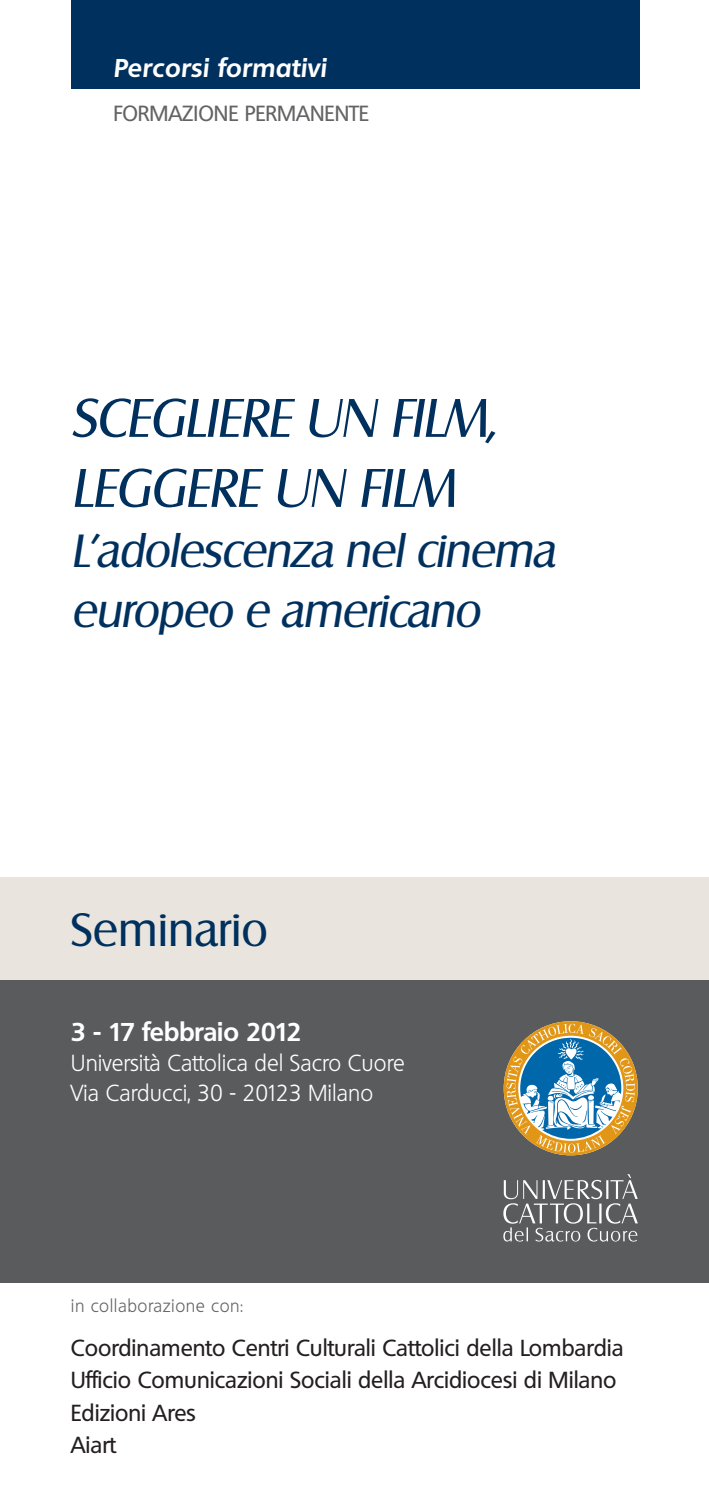
<style>
.page{position:relative;width:709px;height:1489px;background:#fff}
.page>*{position:absolute;margin:0;border:0;box-sizing:border-box;transform-origin:0 0}
.t1{font:italic 52.5px/70px "Salzburg";letter-spacing:-.02em;color:#00305e}
.t2{font:italic 45px/60px "Salzburg";letter-spacing:-.02em;color:#00305e}
.t3{font:45px "Salzburg";color:#00305e}
.t4{font:italic 700 25px "Quebec";letter-spacing:.03em;color:#fff}
.t5{font:700 25px "Quebec";color:#fff}
.t6{font:500 22.5px/32.5px "Quebec";color:#231f20}
.t7{font:300 22.5px/30px "Quebec";color:#fff}
.t8{font:500 21.25px "Quebec";color:#636366}
.t9{font:300 17.5px "Quebec";letter-spacing:.03em;color:#636366}
</style>
<div class="page">
<div style="left:0;top:979px;width:709px;height:303px;background:#5a5b5d"></div>
<div style="left:0;top:877px;width:709px;height:103px;background:#e9e5de"></div>
<div style="left:71px;top:0;width:568px;height:88px;background:#00305e"></div>
<svg style="left:503px;top:1174px;width:135px;height:67px"></svg>
<svg style="left:503px;top:1021px;width:135px;height:134px"></svg>
<p class="t4" style="left:113px;top:57px;width:214px">Percorsi formativi</p>
<p class="t8" style="left:113px;top:105px;width:257px">FORMAZIONE PERMANENTE</p>
<h1 class="t1" style="left:71px;top:386px;width:427px">SCEGLIERE UN FILM,<br>LEGGERE UN FILM</h1>
<h2 class="t2" style="left:71px;top:523px;width:485px">L’adolescenza nel cinema europeo e americano</h2>
<h2 class="t3" style="left:71px;top:911px;width:198px">Seminario</h2>
<p class="t5" style="left:71px;top:1020px;width:232px">3 - 17 febbraio 2012</p>
<p class="t7" style="left:71px;top:1049px;width:335px">Università Cattolica del Sacro Cuore<br>Via Carducci, 30 - 20123 Milano</p>
<p class="t9" style="left:71px;top:1298px;width:174px">in collaborazione con:</p>
<p class="t6" style="left:71px;top:1332px;width:554px">Coordinamento Centri Culturali Cattolici della Lombardia Ufficio Comunicazioni Sociali della Arcidiocesi di Milano Edizioni Ares<br>Aiart</p>
</div>
